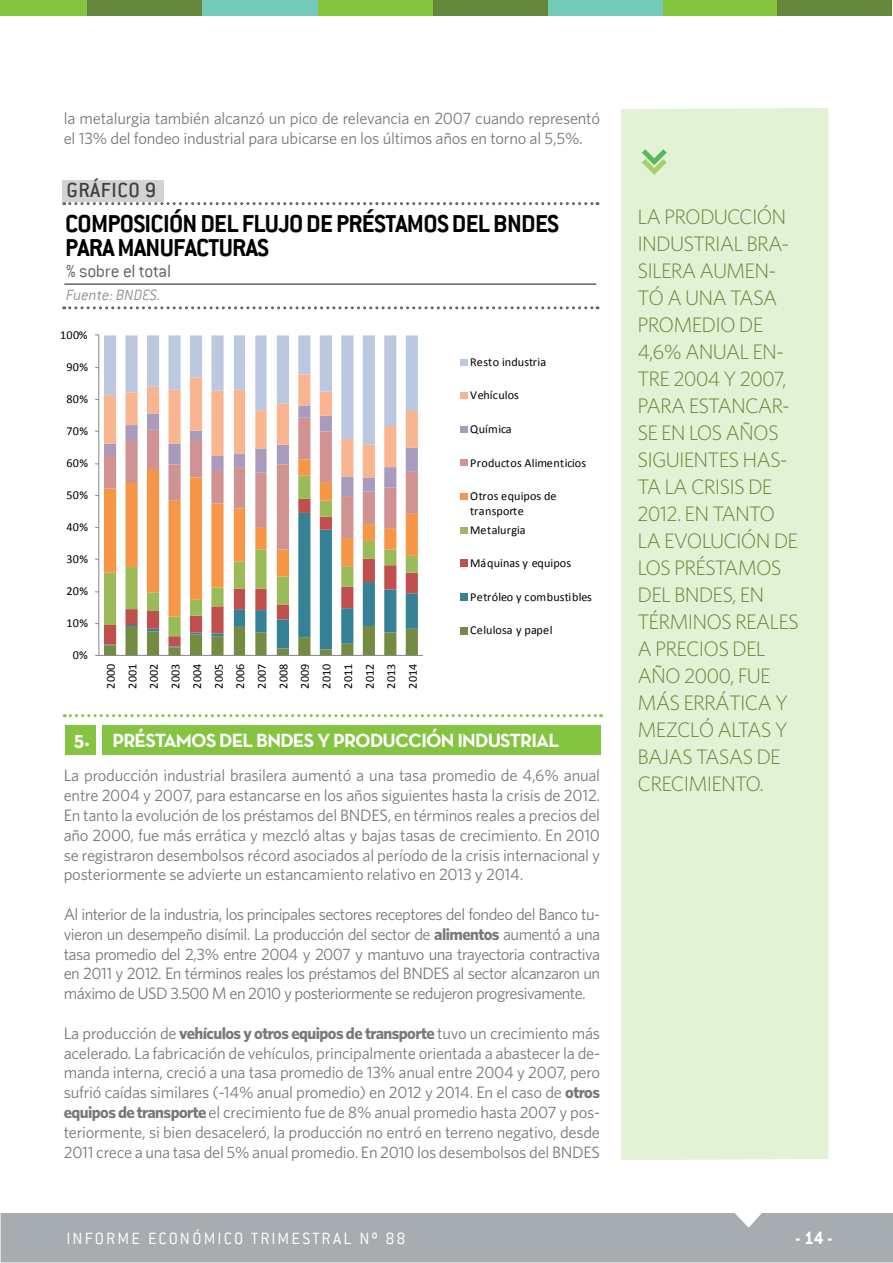
<style>
.page{position:relative;width:893px;height:1263px;background:#fff}
.page>*{position:absolute;margin:0;border:0;box-sizing:border-box;transform-origin:0 0}
.t1{font:700 27px/24px "Conduit ITC";letter-spacing:-.025em;color:#000}
.t2{font:500 22.5px "Conduit ITC";letter-spacing:.02em;color:#414042}
.t3{font:300 21px/27px "Whitney";letter-spacing:-.04em;color:#65873b}
.t4{font:700 19.5px "Neutra Text";letter-spacing:-.04em;color:#fff}
.t5{font:300 19.5px "Conduit ITC";letter-spacing:-.015em;color:#636466}
.t6{font:700 19.5px "Conduit ITC";color:#fff}
.t7{font:300 18px "Conduit ITC";letter-spacing:.115em;color:#fff}
.t8{font:16.5px/19.8px "Whitney";letter-spacing:-.015em;color:#77787b;text-align:justify}
.t9{font:italic 300 16.5px "Conduit ITC";color:#939598}
.t10{font:12.15px/21.6px "Calibri";letter-spacing:.015em;color:#000;text-align:justify}
.s1{font-size:21px}
.s2{font-weight:700}
</style>
<div class="page">
<div style="left:1px;top:1213px;width:892px;height:49px;background:#a7acb0"></div>
<div style="left:777px;top:1px;width:115px;height:15px;background:#65873b"></div>
<div style="left:662px;top:1px;width:115px;height:15px;background:#85c441"></div>
<div style="left:548px;top:1px;width:114px;height:15px;background:#75c9b8"></div>
<div style="left:433px;top:1px;width:115px;height:15px;background:#65873b"></div>
<div style="left:318px;top:1px;width:115px;height:15px;background:#85c441"></div>
<div style="left:87px;top:1px;width:115px;height:15px;background:#65873b"></div>
<div style="left:0;top:1px;width:87px;height:15px;background:#85c441"></div>
<div style="left:202px;top:1px;width:116px;height:15px;background:#75c9b8"></div>
<div style="left:621px;top:108px;width:207px;height:1052px;background:#e3f1d4"></div>
<svg style="left:642px;top:149px;width:25px;height:26px"></svg>
<hr style="left:64px;top:283px;width:532px;height:2px;background:#636466">
<svg style="left:64px;top:306px;width:534px;height:3px"></svg>
<svg style="left:64px;top:202px;width:534px;height:3px"></svg>
<div style="left:63px;top:180px;width:101px;height:21px;background:#d1d3d4"></div>
<svg style="left:95px;top:334px;width:323px;height:322px"></svg>
<hr style="left:99px;top:655px;width:324px;height:1px;background:#868686">
<div style="left:460px;top:359px;width:7px;height:6px;background:#bcc8df"></div>
<div style="left:460px;top:392px;width:7px;height:7px;background:#f9b590"></div>
<div style="left:460px;top:426px;width:7px;height:7px;background:#a99bbd"></div>
<div style="left:460px;top:460px;width:7px;height:6px;background:#d19392"></div>
<div style="left:460px;top:493px;width:7px;height:7px;background:#f79646"></div>
<div style="left:460px;top:527px;width:7px;height:6px;background:#9bbb59"></div>
<div style="left:460px;top:560px;width:7px;height:7px;background:#c0504d"></div>
<div style="left:460px;top:593px;width:7px;height:8px;background:#368195"></div>
<div style="left:460px;top:627px;width:7px;height:7px;background:#748c41"></div>
<div style="left:65px;top:725px;width:31px;height:30px;background:#85c441"></div>
<div style="left:102px;top:725px;width:498px;height:30px;background:#85c441"></div>
<svg style="left:64px;top:714px;width:537px;height:3px"></svg>
<p class="t8" style="left:64px;top:108px;width:538px">la metalurgia también alcanzó un pico de relevancia en 2007 cuando representó el 13% del fondeo industrial para ubicarse en los últimos años en torno al 5,5%.</p>
<h2 class="t2" style="left:66px;top:177px;width:91px">GRÁFICO 9</h2>
<h1 class="t1" style="left:65px;top:211px;width:456px">COMPOSICIÓN DEL FLUJO DE PRÉSTAMOS DEL BNDES<br>PARA MANUFACTURAS</h1>
<p class="t5" style="left:66px;top:260px;width:107px">% sobre el total</p>
<p class="t9" style="left:66px;top:286px;width:96px">Fuente: BNDES.</p>
<p class="t10" style="left:60px;top:324px;width:29px">100%</p>
<p class="t10" style="left:66px;top:356px;width:23px">90%</p>
<p class="t10" style="left:66px;top:388px;width:23px">80%</p>
<p class="t10" style="left:66px;top:420px;width:23px">70%</p>
<p class="t10" style="left:66px;top:452px;width:23px">60%</p>
<p class="t10" style="left:66px;top:484px;width:23px">50%</p>
<p class="t10" style="left:66px;top:516px;width:23px">40%</p>
<p class="t10" style="left:66px;top:548px;width:23px">30%</p>
<p class="t10" style="left:66px;top:580px;width:23px">20%</p>
<p class="t10" style="left:66px;top:612px;width:23px">10%</p>
<p class="t10" style="left:73px;top:644px;width:17px">0%</p>
<p class="t10" style="left:100px;top:689px;width:26px;rotate:-90deg">2000<br>2001<br>2002<br>2003<br>2004<br>2005<br>2006<br>2007<br>2008<br>2009<br>2010<br>2011<br>2012<br>2013<br>2014</p>
<p class="t10" style="left:470px;top:351px;width:77px">Resto industria</p>
<p class="t10" style="left:470px;top:385px;width:50px">Vehículos</p>
<p class="t10" style="left:470px;top:418px;width:43px">Química</p>
<p class="t10" style="left:470px;top:452px;width:117px">Productos Alimenticios</p>
<p class="t10" style="left:470px;top:488px;width:88px;line-height:15px">Otros equipos de transporte</p>
<p class="t10" style="left:470px;top:519px;width:57px">Metalurgia</p>
<p class="t10" style="left:470px;top:552px;width:102px">Máquinas y equipos</p>
<p class="t10" style="left:470px;top:586px;width:123px">Petróleo y combustibles</p>
<p class="t10" style="left:470px;top:619px;width:84px">Celulosa y papel</p>
<p class="t4" style="left:74px;top:728px;width:284px"><span class="s1">5.</span> PRÉSTAMOS DEL BNDES Y PRODUCCIÓN</p>
<p class="t4" style="left:457px;top:728px;width:12px">INDU</p>
<p class="t4" style="left:500px;top:728px;width:61px">STRIAL</p>
<p class="t8" style="left:64px;top:765px;width:538px">La producción industrial brasilera aumentó a una tasa promedio de 4,6% anual entre 2004 y 2007, para estancarse en los años siguientes hasta la crisis de 2012.<br>En tanto la evolución de los préstamos del BNDES, en términos reales a precios del año 2000, fue más errática y mezcló altas y bajas tasas de crecimiento. En 2010 se registraron desembolsos récord asociados al período de la crisis internacional y posteriormente se advierte un estancamiento relativo en 2013 y 2014.</p>
<p class="t8" style="left:64px;top:904px;width:538px">Al interior de la industria, los principales sectores receptores del fondeo del Banco tu&shy;vieron un desempeño disímil. La producción del sector de <span class="s2">alimentos</span> aumentó a una tasa promedio del 2,3% entre 2004 y 2007 y mantuvo una trayectoria contractiva en 2011 y 2012. En términos reales los préstamos del BNDES al sector alcanzaron un máximo de USD 3.500 M en 2010 y posteriormente se redujeron progresivamente.</p>
<p class="t8" style="left:64px;top:1023px;width:538px">La producción de <span class="s2">vehículos y otros equipos de transporte</span> tuvo un crecimiento más acelerado. La fabricación de vehículos, principalmente orientada a abastecer la de&shy;manda interna, creció a una tasa promedio de 13% anual entre 2004 y 2007, pero sufrió caídas similares (-14% anual promedio) en 2012 y 2014. En el caso de <span class="s2">otros equipos de transporte</span> el crecimiento fue de 8% anual promedio hasta 2007 y pos&shy;teriormente, si bien desaceleró, la producción no entró en terreno negativo, desde 2011 crece a una tasa del 5% anual promedio. En 2010 los desembolsos del BNDES</p>
<p class="t3" style="left:637px;top:202px;width:162px">LA PRODUCCIÓN<br>INDUSTRIAL BRA-<br>SILERA AUMEN-<br>TÓ A UNA TASA<br>PROMEDIO DE<br>4,6% ANUAL EN-<br>TRE 2004 Y 2007,<br>PARA ESTANCAR-<br>SE EN LOS AÑOS<br>SIGUIENTES HAS-<br>TA LA CRISIS DE<br>2012. EN TANTO<br>LA EVOLUCIÓN DE<br>LOS PRÉSTAMOS<br>DEL BNDES</p>
<p class="t3" style="left:637px;top:580px;width:163px;text-indent:95px">, EN<br>TÉRMINOS REALES<br>A PRECIOS DEL<br>AÑO 2000, FUE<br>MÁS ERRÁTICA Y<br>MEZCLÓ ALTAS Y<br>BAJAS TASAS DE<br>CRECIMIENTO.</p>
<p class="t7" style="left:66px;top:1228px;width:341px">INFORME ECONÓMICO TRIMESTRAL Nº 88</p>
<p class="t6" style="left:795px;top:1227px;width:39px">- 14 -</p>
</div>
